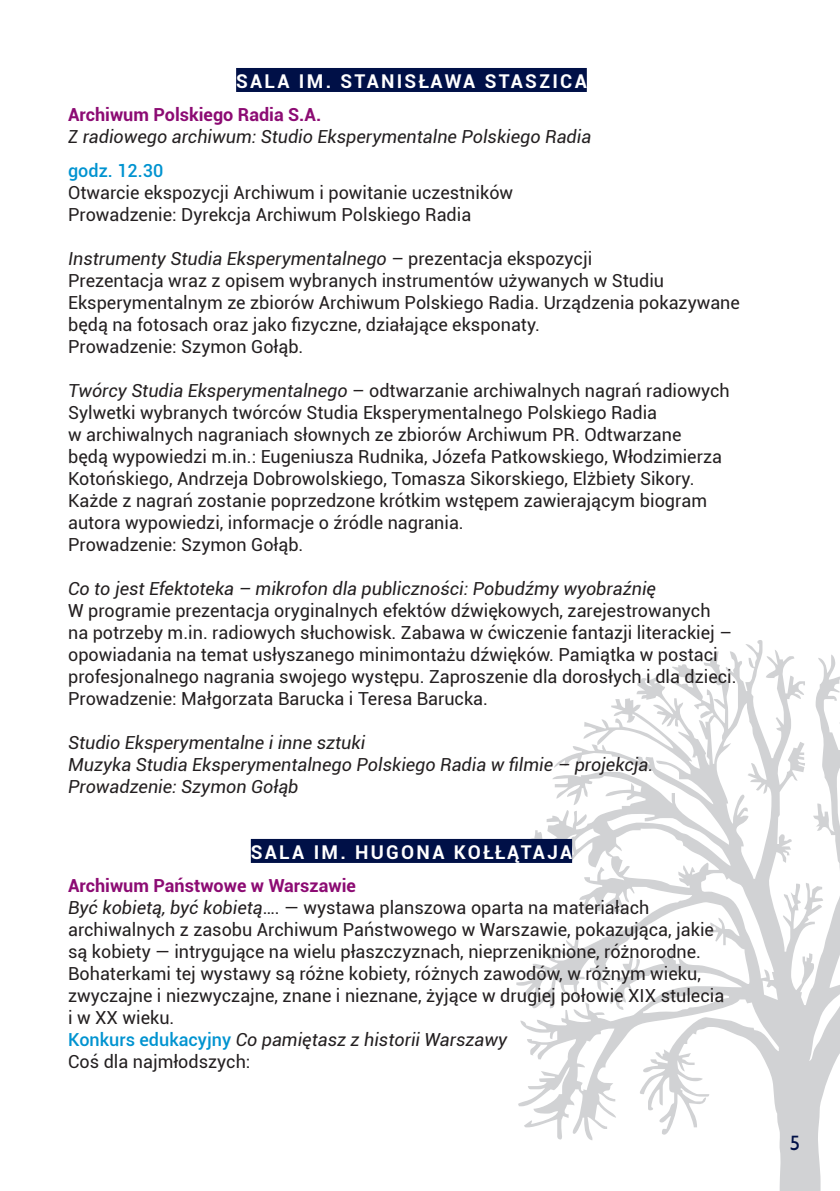
<style>
.page{position:relative;width:840px;height:1191px;background:#fff}
.page>*{position:absolute;margin:0;border:0;box-sizing:border-box;transform-origin:0 0}
.t1{font:700 19px "Roboto";letter-spacing:.12em;color:#fff}
.t2{font:19px "Humanst 521 PL";color:#001047}
.t3{font:18px/22px "Roboto";color:#231f20}
.t4{font:italic 18px/22px "Roboto";color:#231f20}
.t5{font:700 18px "Roboto";color:#8c0b73}
.t6{font:500 18px "Roboto";color:#0093d0}
.s1{font-style:italic}
.s2{font-weight:700;color:#8c0b73}
.s3{font-weight:500;color:#0093d0}
</style>
<div class="page">
<svg style="left:516px;top:640px;width:323px;height:551px"></svg>
<div style="left:236px;top:68px;width:350px;height:24px;background:#001047"></div>
<div style="left:251px;top:839px;width:320px;height:24px;background:#001047"></div>
<p class="t1" style="left:236px;top:68px;width:352px">SALA IM. STANISŁAWA STASZICA</p>
<p class="t5" style="left:68px;top:102px;width:254px">Archiwum Polskiego Radia S.A.</p>
<p class="t4" style="left:68px;top:125px;width:524px">Z radiowego archiwum: Studio Eksperymentalne Polskiego Radia</p>
<p class="t6" style="left:68px;top:158px;width:97px">godz. 12.30</p>
<p class="t3" style="left:68px;top:181px;width:446px">Otwarcie ekspozycji Archiwum i powitanie uczestników<br>Prowadzenie: Dyrekcja Archiwum Polskiego Radia</p>
<p class="t3" style="left:68px;top:247px;width:673px"><span class="s1">Instrumenty Studia Eksperymentalnego</span> – prezentacja ekspozycji<br>Prezentacja wraz z opisem wybranych instrumentów używanych w Studiu Eksperymentalnym ze zbiorów Archiwum Polskiego Radia. Urządzenia pokazywane będą na fotosach oraz jako fizyczne, działające eksponaty.<br>Prowadzenie: Szymon Gołąb.</p>
<p class="t3" style="left:68px;top:379px;width:662px"><span class="s1">Twórcy Studia Eksperymentalnego</span> – odtwarzanie archiwalnych nagrań radiowych Sylwetki wybranych twórców Studia Eksperymentalnego Polskiego Radia<br>w archiwalnych nagraniach słownych ze zbiorów Archiwum PR. Odtwarzane<br>będą wypowiedzi m.in.: Eugeniusza Rudnika, Józefa Patkowskiego, Włodzimierza Kotońskiego, Andrzeja Dobrowolskiego, Tomasza Sikorskiego, Elżbiety Sikory.<br>Każde z nagrań zostanie poprzedzone krótkim wstępem zawierającym biogram autora wypowiedzi, informacje o źródle nagrania.<br>Prowadzenie: Szymon Gołąb.</p>
<p class="t4" style="left:68px;top:576px;width:589px">Co to jest Efektoteka – mikrofon dla publiczności: Pobudźmy wyobraźnię</p>
<p class="t3" style="left:68px;top:598px;width:669px">W programie prezentacja oryginalnych efektów dźwiękowych, zarejestrowanych<br>na potrzeby m.in. radiowych słuchowisk. Zabawa w ćwiczenie fantazji literackiej – opowiadania na temat usłyszanego minimontażu dźwięków. Pamiątka w postaci profesjonalnego nagrania swojego występu. Zaproszenie dla dorosłych i dla dzieci.<br>Prowadzenie: Małgorzata Barucka i Teresa Barucka.</p>
<p class="t4" style="left:68px;top:730px;width:586px">Studio Eksperymentalne i inne sztuki<br>Muzyka Studia Eksperymentalnego Polskiego Radia w filmie – projekcja.<br>Prowadzenie: Szymon Gołąb</p>
<p class="t1" style="left:251px;top:838px;width:322px">SALA IM. HUGONA KOŁŁĄTAJA</p>
<p class="t3" style="left:68px;top:874px;width:657px"><span class="s2">Archiwum Państwowe w Warszawie<br></span><span class="s1">Być kobietą, być kobietą</span>…. — wystawa planszowa oparta na materiałach archiwalnych z zasobu Archiwum Państwowego w Warszawie, pokazująca, jakie są kobiety — intrygujące na wielu płaszczyznach, nieprzeniknione, różnorodne.<br>Bohaterkami tej wystawy są różne kobiety, różnych zawodów, w różnym wieku, zwyczajne i niezwyczajne, znane i nieznane, żyjące w drugiej połowie XIX stulecia i w XX wieku.<br><span class="s3">Konkurs edukacyjny</span> <span class="s1">Co pamiętasz z historii Warszawy<br></span>Coś dla najmłodszych:</p>
<p class="t2" style="left:789px;top:1129px;width:12px">5</p>
</div>
